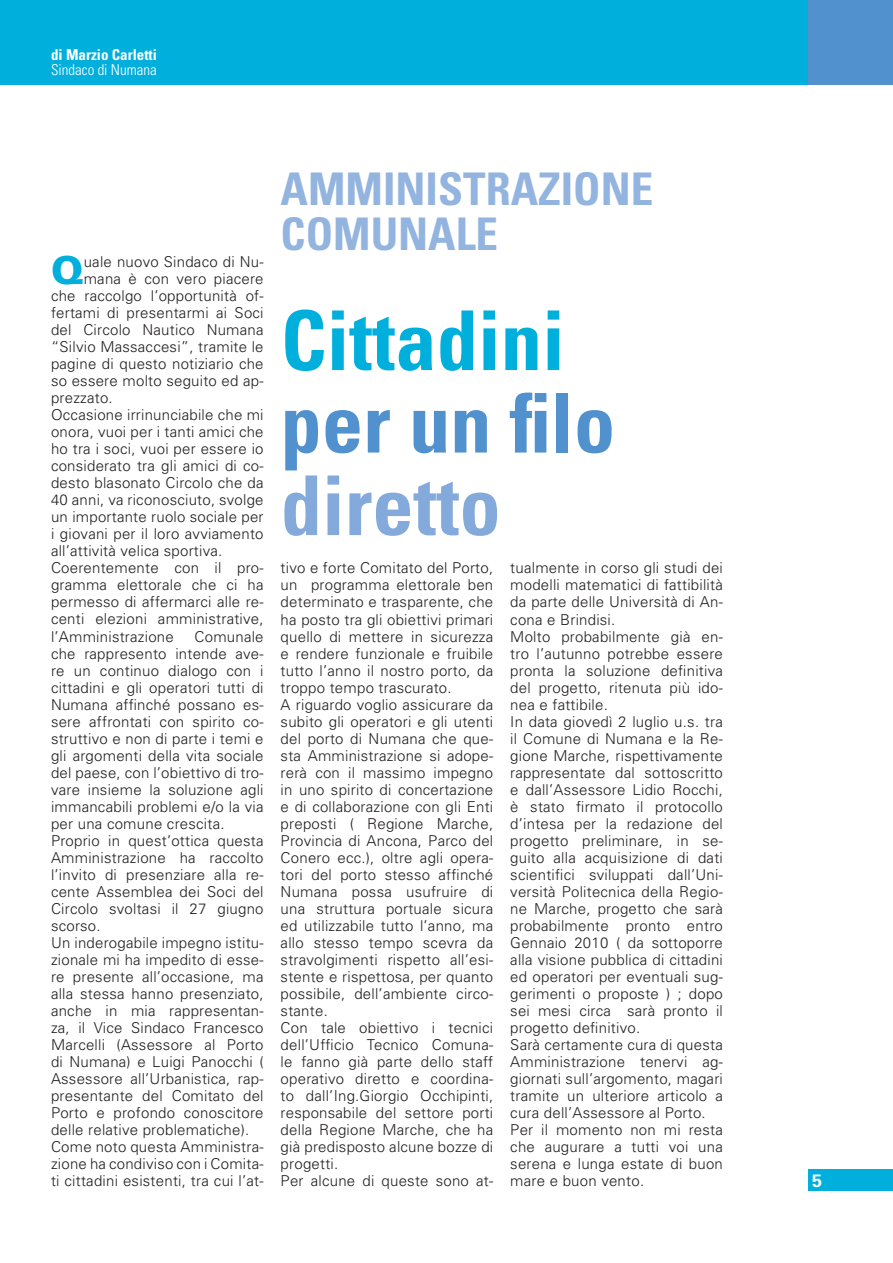
<style>
.page{position:relative;width:893px;height:1263px;background:#fff}
.page>*{position:absolute;margin:0;border:0;box-sizing:border-box;transform-origin:0 0}
.t1{font:700 condensed 82.5px "Univers";color:#00afdb}
.t2{font:700 condensed 82.5px "Univers";color:#5191cd}
.t3{font:700 condensed 82.5px "Univers";color:#83aada}
.t4{font:700 condensed 45px/45px "Univers";color:#93b4df}
.t5{font:900 38.55px "Univers";color:#00afdb}
.t6{font:700 18px "Univers";color:#fff}
.t7{font:300 15px/17px "Univers";letter-spacing:.015em;color:#231f20}
.t8{font:700 condensed 15px "Univers";color:#fff}
.t9{font:300 condensed 15px "Univers";color:#fff}
</style>
<div class="page">
<div style="left:808px;top:0;width:85px;height:85px;background:#5191cd"></div>
<div style="left:0;top:0;width:808px;height:85px;background:#00afdb"></div>
<div style="left:808px;top:1169px;width:85px;height:22px;background:#00afdb"></div>
<p class="t8" style="left:51px;top:49px;width:107px">di Marzio Carletti</p>
<p class="t9" style="left:51px;top:64px;width:107px">Sindaco di Numana</p>
<h3 class="t5" style="left:51px;top:256px;width:34px">Q</h3>
<p class="t7" style="left:84px;top:255px;width:181px">uale nuovo Sindaco di Nu-</p>
<p class="t7" style="left:84px;top:272px;width:181px">mana è con vero piacere</p>
<p class="t7" style="left:51px;top:289px;width:214px">che raccolgo l’opportunità of-</p>
<p class="t7" style="left:51px;top:306px;width:214px">fertami di presentarmi ai Soci</p>
<p class="t7" style="left:51px;top:323px;width:214px">del Circolo Nautico Numana</p>
<p class="t7" style="left:51px;top:340px;width:214px">“Silvio Massaccesi”, tramite le</p>
<p class="t7" style="left:51px;top:357px;width:214px">pagine di questo notiziario che</p>
<p class="t7" style="left:51px;top:374px;width:214px">so essere molto seguito ed ap-</p>
<p class="t7" style="left:51px;top:391px;width:63px">prezzato.</p>
<p class="t7" style="left:51px;top:408px;width:214px">Occasione irrinunciabile che mi</p>
<p class="t7" style="left:51px;top:425px;width:214px">onora, vuoi per i tanti amici che</p>
<p class="t7" style="left:51px;top:442px;width:214px">ho tra i soci, vuoi per essere io</p>
<p class="t7" style="left:51px;top:459px;width:214px">considerato tra gli amici di co-</p>
<p class="t7" style="left:51px;top:476px;width:214px">desto blasonato Circolo che da</p>
<p class="t7" style="left:51px;top:493px;width:214px">40 anni, va riconosciuto, svolge</p>
<p class="t7" style="left:51px;top:510px;width:214px">un importante ruolo sociale per</p>
<p class="t7" style="left:51px;top:527px;width:214px">i giovani per il loro avviamento</p>
<p class="t7" style="left:51px;top:544px;width:173px">all’attività velica sportiva.</p>
<p class="t7" style="left:51px;top:561px;width:214px">Coerentemente con il pro-</p>
<p class="t7" style="left:51px;top:578px;width:214px">gramma elettorale che ci ha</p>
<p class="t7" style="left:51px;top:595px;width:214px">permesso di affermarci alle re-</p>
<p class="t7" style="left:51px;top:612px;width:214px">centi elezioni amministrative,</p>
<p class="t7" style="left:51px;top:629px;width:124px">l’Amministrazione</p>
<p class="t7" style="left:51px;top:629px;width:214px;text-indent:143px">Comunale che rappresento intende ave&shy;re un continuo dialogo con i cittadini e gli operatori tutti di<br>Numana affinché possano es&shy;sere affrontati con spirito co&shy;struttivo e non di parte i temi e gli argomenti della vita sociale del paese, con l’obiettivo di tro&shy;vare insieme la soluzione agli immancabili problemi e/o la via per una comune crescita.<br>Proprio in quest’ottica questa<br>Amministrazione ha raccolto l’invito di presenziare alla re&shy;cente Assemblea dei Soci del<br>Circolo svoltasi il 27 giugno scorso.<br>Un inderogabile impegno istitu&shy;zionale mi ha impedito di esse&shy;re presente all’occasione, ma alla stessa hanno presenziato, anche in mia rappresentan&shy;za, il Vice Sindaco Francesco<br>Marcelli (Assessore al Porto di Numana) e Luigi Panocchi (<br>Assessore all’Urbanistica, rap&shy;presentante del Comitato del<br>Porto e profondo conoscitore delle relative problematiche).<br>Come noto questa Amministra&shy;zione ha condiviso con i Comita&shy;ti cittadini esistenti, tra cui l’at-</p>
<h2 class="t4" style="left:281px;top:171px;width:374px">AMMINISTRAZIONE<br>COMUNALE</h2>
<h1 class="t1" style="left:281px;top:310px;width:286px">Cittadini</h1>
<h1 class="t2" style="left:281px;top:393px;width:336px">per un filo</h1>
<h1 class="t3" style="left:281px;top:475px;width:222px">diretto</h1>
<p class="t7" style="left:281px;top:561px;width:214px">tivo e forte Comitato del Porto, un programma elettorale ben determinato e trasparente, che ha posto tra gli obiettivi primari quello di mettere in sicurezza e rendere funzionale e fruibile tutto l’anno il nostro porto, da troppo tempo trascurato.<br>A riguardo voglio assicurare da subito gli operatori e gli utenti del porto di Numana che que&shy;sta Amministrazione si adope&shy;rerà con il massimo impegno in uno spirito di concertazione e di collaborazione con gli Enti preposti ( Regione Marche,<br>Provincia di Ancona, Parco del<br>Conero ecc.), oltre agli opera&shy;tori del porto stesso affinché<br>Numana possa usufruire di una struttura portuale sicura ed utilizzabile tutto l’anno, ma allo stesso tempo scevra da stravolgimenti rispetto all’esi&shy;stente e rispettosa, per quanto possibile, dell’ambiente circo&shy;stante.<br>Con tale obiettivo i tecnici dell’Ufficio Tecnico Comuna&shy;le fanno già parte dello staff operativo diretto e coordina&shy;to dall’Ing.Giorgio Occhipinti, responsabile del settore porti della Regione Marche, che ha già predisposto alcune bozze di progetti.<br>Per alcune di queste sono at-</p>
<p class="t7" style="left:510px;top:561px;width:214px">tualmente in corso gli studi dei modelli matematici di fattibilità da parte delle Università di An&shy;cona e Brindisi.<br>Molto probabilmente già en&shy;tro l’autunno potrebbe essere pronta la soluzione definitiva del progetto, ritenuta più ido&shy;nea e fattibile.<br>In data giovedì 2 luglio u.s. tra il Comune di Numana e la Re&shy;gione Marche, rispettivamente rappresentate dal sottoscritto e dall’Assessore Lidio Rocchi, è stato firmato il protocollo d’intesa per la redazione del progetto preliminare, in se&shy;guito alla acquisizione di dati scientifici sviluppati dall’Uni&shy;versità Politecnica della Regio&shy;ne Marche, progetto che sarà probabilmente pronto entro<br>Gennaio 2010 ( da sottoporre alla visione pubblica di cittadini ed operatori per eventuali sug&shy;gerimenti o proposte ) ; dopo sei mesi circa sarà pronto il progetto definitivo.<br>Sarà certamente cura di questa<br>Amministrazione tenervi ag&shy;giornati sull’argomento, magari tramite un ulteriore articolo a cura dell’Assessore al Porto.<br>Per il momento non mi resta che augurare a tutti voi una serena e lunga estate di buon mare e buon vento.</p>
<p class="t6" style="left:812px;top:1174px;width:12px">5</p>
</div>
